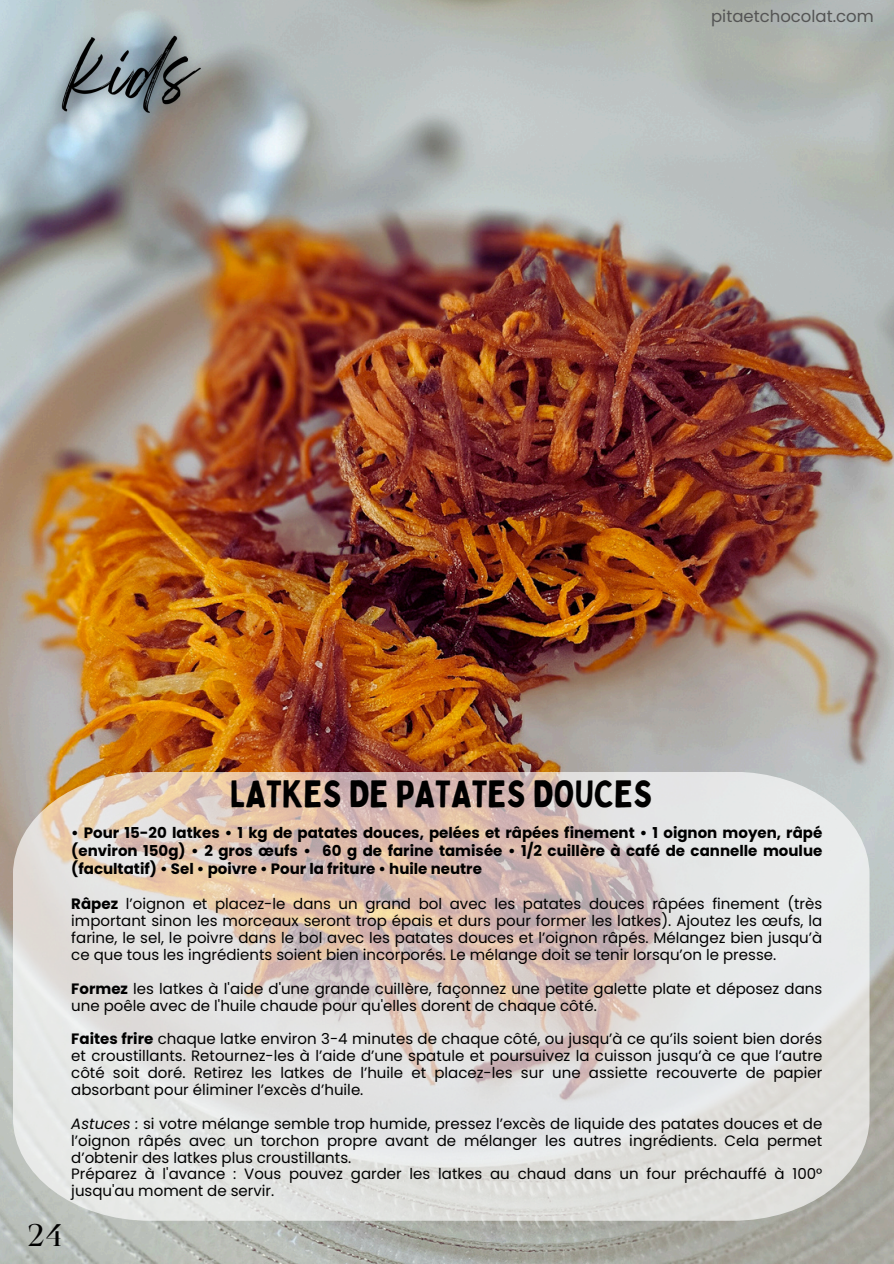
<style>
.page{position:relative;width:894px;height:1264px;background:#fff}
.page>*{position:absolute;margin:0;border:0;box-sizing:border-box;transform-origin:0 0}
.t1{font:37.5px "Bobby Jones";color:#000}
.t2{font:30px "Maharlika";color:#000}
.t3{font:16.5px "Poppins";color:#545454}
.t4{font:15px/16.8px "Poppins";color:#000;text-align:justify}
.t5{font:700 15px/18px "Poppins";color:#000;text-align:justify}
.s1{font-weight:700}
.s2{font-style:italic}
</style>
<div class="page">
<img style="left:0;top:0;width:893px;height:1263px">
<img style="left:40px;top:14px;width:185px;height:134px">
<svg style="left:13px;top:771px;width:856px;height:449px;background:#ded6d1"></svg>
<p class="t3" style="left:711px;top:5px;width:164px">pitaetchocolat.com</p>
<p class="t2" style="left:28px;top:1222px;width:36px">24</p>
<p class="t1" style="left:230px;top:770px;width:423px">LATKES DE PATATES DOUCES</p>
<p class="t5" style="left:71px;top:824px;width:752px">• Pour 15-20 latkes • 1 kg de patates douces, pelées et râpées finement • 1 oignon moyen, râpé (environ 150g) • 2 gros œufs • 60 g de farine tamisée • 1/2 cuillère à café de cannelle moulue (facultatif) • Sel • poivre • Pour la friture • huile neutre</p>
<h2 class="t4" style="left:71px;top:895px;width:752px"><span class="s1">Râpez</span> l’oignon et placez-le dans un grand bol avec les patates douces râpées finement (très important sinon les morceaux seront trop épais et durs pour former les latkes). Ajoutez les œufs, la farine, le sel, le poivre dans le bol avec les patates douces et l’oignon râpés. Mélangez bien jusqu’à ce que tous les ingrédients soient bien incorporés. Le mélange doit se tenir lorsqu’on le presse.</h2>
<h3 class="t4" style="left:71px;top:980px;width:752px"><span class="s1">Formez</span> les latkes à l'aide d'une grande cuillère, façonnez une petite galette plate et déposez dans une poêle avec de l'huile chaude pour qu'elles dorent de chaque côté.</h3>
<p class="t4" style="left:71px;top:1030px;width:752px"><span class="s1">Faites frire</span> chaque latke environ 3-4 minutes de chaque côté, ou jusqu’à ce qu’ils soient bien dorés et croustillants. Retournez-les à l’aide d’une spatule et poursuivez la cuisson jusqu’à ce que l’autre côté soit doré. Retirez les latkes de l’huile et placez-les sur une assiette recouverte de papier absorbant pour éliminer l’excès d’huile.</p>
<p class="t4" style="left:71px;top:1115px;width:752px"><span class="s2">Astuces :</span> si votre mélange semble trop humide, pressez l’excès de liquide des patates douces et de l’oignon râpés avec un torchon propre avant de mélanger les autres ingrédients. Cela permet d’obtenir des latkes plus croustillants.</p>
<p class="t4" style="left:71px;top:1165px;width:752px">Préparez à l'avance : Vous pouvez garder les latkes au chaud dans un four préchauffé à 100° jusqu'au moment de servir.</p>
</div>
